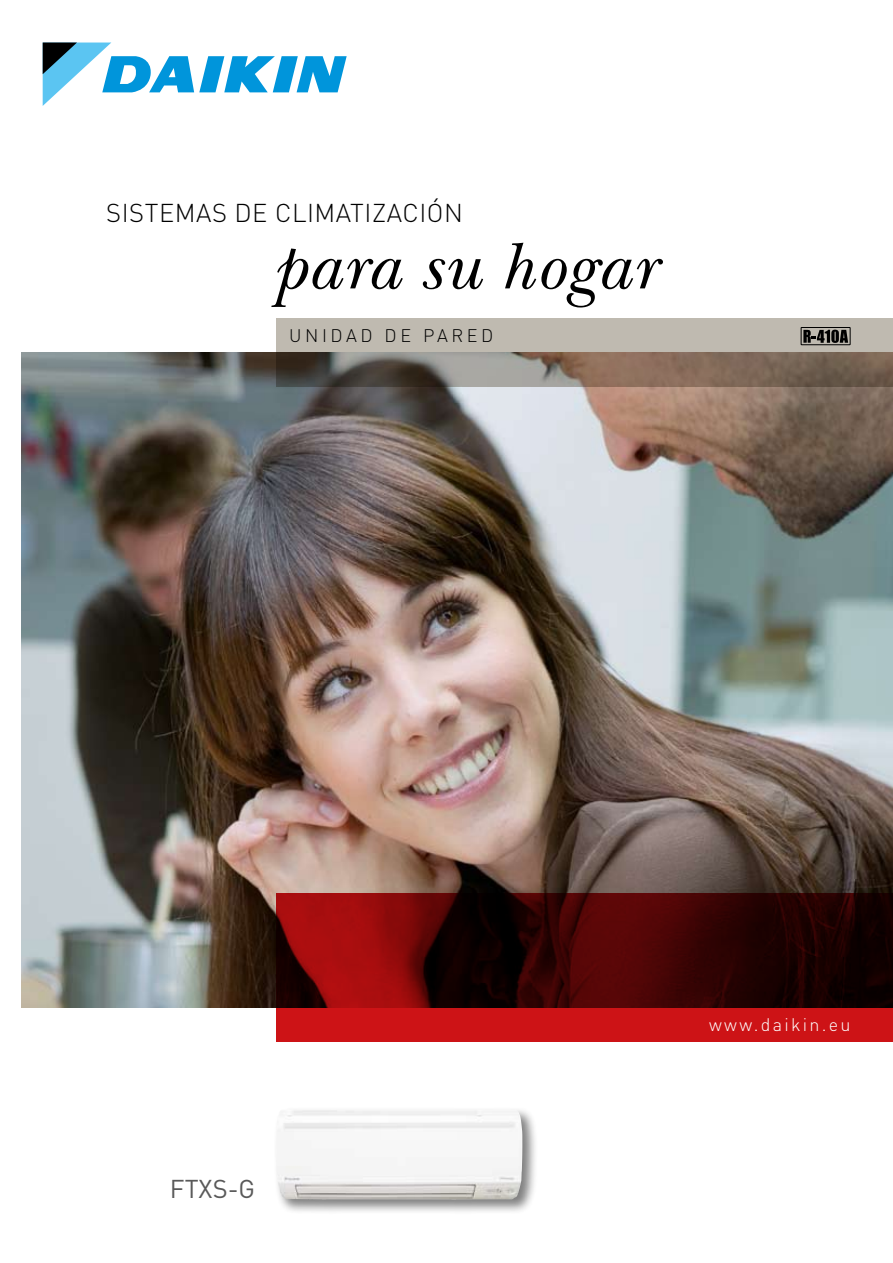
<style>
.page{position:relative;width:893px;height:1263px;background:#fff}
.page>*{position:absolute;margin:0;border:0;box-sizing:border-box;transform-origin:0 0}
.t1{font:italic 67.5px "New Baskerville ITC";letter-spacing:.01em;color:#000}
.t2{font:300 25.5px "DIN";letter-spacing:.02em;color:#000}
.t3{font:25.5px "DIN";color:#595959}
.t4{font:300 18px "DIN";letter-spacing:.125em;color:#fff}
.t5{font:300 18px "DIN";letter-spacing:.2em;color:#000}
</style>
<div class="page">
<svg style="left:43px;top:43px;width:304px;height:63px"></svg>
<img style="left:21px;top:353px;width:872px;height:655px">
<svg style="left:276px;top:319px;width:617px;height:68px"></svg>
<svg style="left:276px;top:893px;width:617px;height:149px"></svg>
<div style="left:274px;top:1106px;width:285px;height:130px;background:#000;opacity:.5"></div>
<img style="left:276px;top:1109px;width:246px;height:90px">
<div style="left:801px;top:327px;width:49px;height:18px;border:1px solid #000"></div>
<svg style="left:803px;top:330px;width:45px;height:13px"></svg>
<p class="t2" style="left:106px;top:195px;width:358px">SISTEMAS DE CLIMATIZACIÓN</p>
<h1 class="t1" style="left:276px;top:227px;width:386px">para su hogar</h1>
<p class="t5" style="left:289px;top:323px;width:206px">UNIDAD DE PARED</p>
<p class="t3" style="left:170px;top:1174px;width:87px">FTXS-G</p>
<p class="t4" style="left:709px;top:1013px;width:143px">www.daikin.eu</p>
</div>
